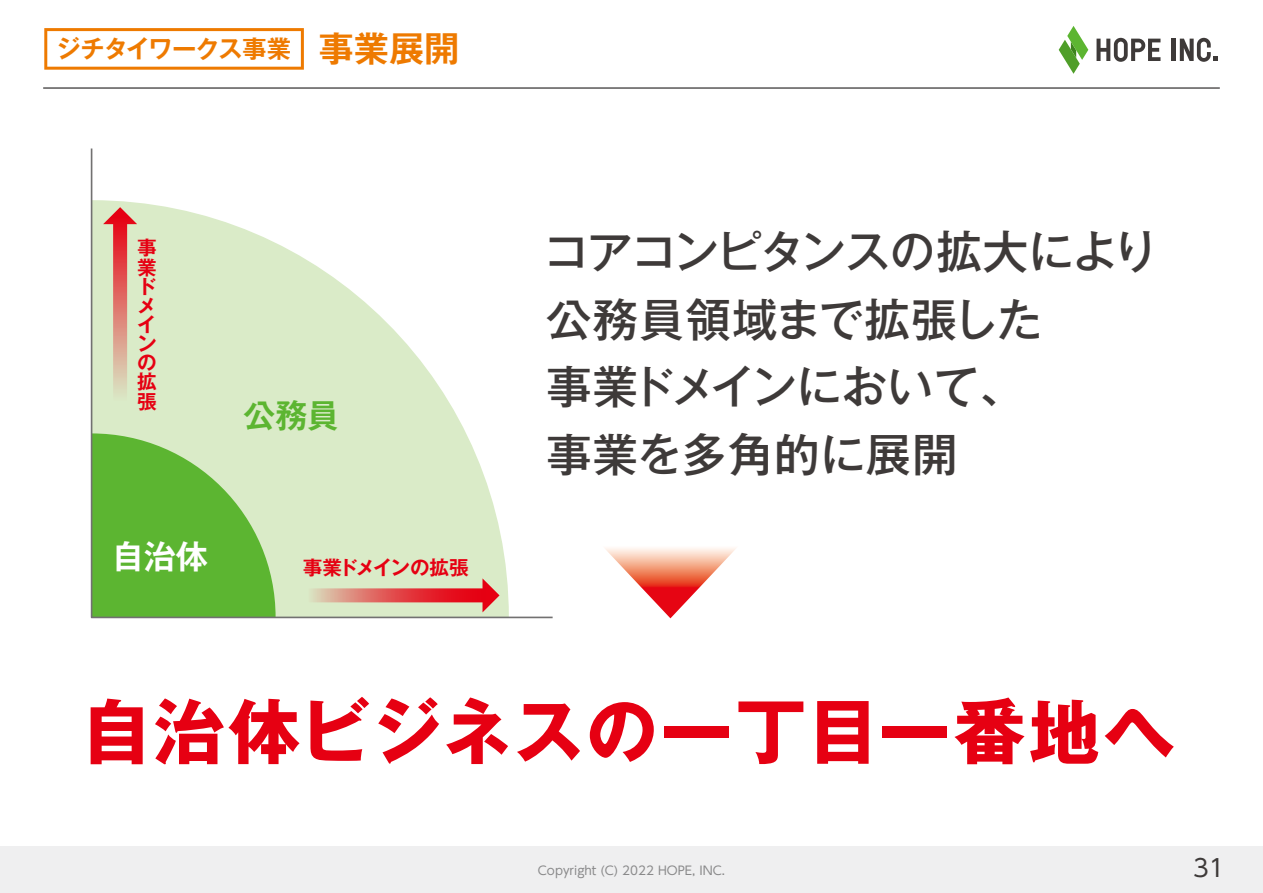
<style>
.page{position:relative;width:1263px;height:893px;background:#fff}
.page>*{position:absolute;margin:0;border:0;box-sizing:border-box;transform-origin:0 0}
.t1{font:700 71.1px "Gothic MB101 Pro";letter-spacing:.025em;color:#e60012}
.t2{font:500 45.6px/67.7px "Gothic MB101 Pro";letter-spacing:-.015em;color:#3e3a39}
.t3{font:700 32.85px "Gothic MB101 Pro De";color:#fff}
.t4{font:700 32.85px "Gothic MB101 Pro De";color:#5cb531}
.t5{font:700 24.45px "Gothic MB101 Pro De";letter-spacing:-.05em;color:#ee7a00}
.t6{font:24px "UD Shin Go Pro";color:#3e3a39}
.t7{font:700 19.65px/19.2px "Gothic MB101 Pro De";letter-spacing:-.06em;color:#e60012}
.t8{font:12px "UD Shin Go Pro";color:#89898a}
.s1{font-size:35.25px}
</style>
<div class="page">
<div style="left:0;top:846px;width:1263px;height:47px;background:#efeff0"></div>
<svg style="left:90px;top:148px;width:463px;height:471px"></svg>
<svg style="left:605px;top:548px;width:131px;height:70px"></svg>
<svg style="left:92px;top:207px;width:184px;height:410px;background:#aed390"></svg>
<svg style="left:289px;top:550px;width:210px;height:69px;background:#d9caaf"></svg>
<hr style="left:43px;top:87px;width:1177px;height:2px;background:#595757">
<svg style="left:1059px;top:26px;width:29px;height:48px"></svg>
<svg style="left:1096px;top:38px;width:64px;height:24px"></svg>
<hr style="left:1171px;top:39px;width:4px;height:22px;background:#3e3a39">
<svg style="left:1180px;top:38px;width:37px;height:24px"></svg>
<svg style="left:44px;top:28px;width:260px;height:42px"></svg>
<p class="t5" style="left:56px;top:29px;width:405px">ジチタイワークス事業 <span class="s1">事業展開</span></p>
<p class="t7" style="left:137px;top:236px;width:21px">事業ドメインの拡張</p>
<p class="t4" style="left:243px;top:389px;width:97px">公務員</p>
<p class="t3" style="left:112px;top:529px;width:97px">自治体</p>
<p class="t7" style="left:303px;top:555px;width:167px">事業ドメインの拡張</p>
<p class="t2" style="left:543px;top:212px;width:616px">コアコンピタンスの拡大により公務員領域まで拡張した<br>事業ドメインにおいて、<br>事業を多角的に展開</p>
<h1 class="t1" style="left:81px;top:673px;width:1096px">自治体ビジネスの一丁目一番地へ</h1>
<p class="t8" style="left:538px;top:861px;width:188px">Copyright (C) 2022 HOPE, INC.</p>
<p class="t6" style="left:1193px;top:848px;width:33px">31</p>
</div>
